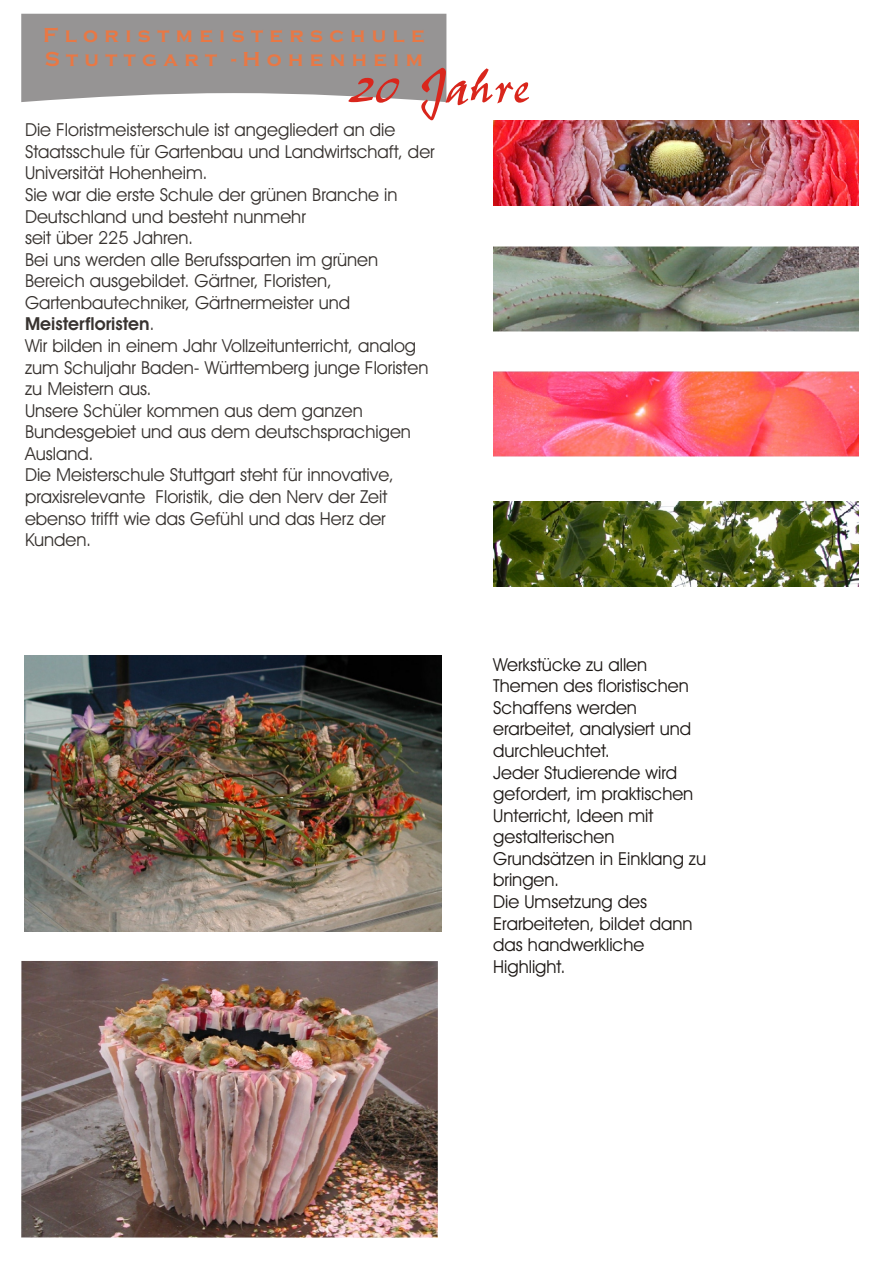
<style>
.page{position:relative;width:894px;height:1263px;background:#fff}
.page>*{position:absolute;margin:0;border:0;box-sizing:border-box;transform-origin:0 0}
.t1{font:60px "Pepita";color:#d9261c}
.t2{font:700 21px/23.4px "Copperplate Gothic";letter-spacing:.305em;color:#e87845}
.t3{font:18px/21.6px "Avant Garde Bk BT";color:#383330}
.t4{font:18px/21.6px "Avant Garde Bk BT";color:#1f1a17}
.s1{font-weight:700}
</style>
<div class="page">
<img style="left:24px;top:655px;width:417px;height:276px">
<img style="left:21px;top:961px;width:417px;height:277px">
<img style="left:493px;top:120px;width:366px;height:85px">
<img style="left:493px;top:247px;width:366px;height:85px">
<img style="left:493px;top:372px;width:366px;height:85px">
<img style="left:493px;top:501px;width:366px;height:85px">
<svg style="left:21px;top:14px;width:425px;height:88px;background:#9c9a9a"></svg>
<p class="t2" style="left:43px;top:24px;width:383px">Floristmeisterschule<br>Stuttgart -Hohenheim</p>
<h1 class="t1" style="left:347px;top:46px;width:184px">20 Jahre</h1>
<p class="t3" style="left:25px;top:121px;width:411px">Die Floristmeisterschule ist angegliedert an die Staatsschule für Gartenbau und Landwirtschaft, der Universität Hohenheim.<br>Sie war die erste Schule der grünen Branche in Deutschland und besteht nunmehr<br>seit über 225 Jahren.<br>Bei uns werden alle Berufssparten im grünen Bereich ausgebildet. Gärtner, Floristen, Gartenbautechniker, Gärtnermeister und <span class="s1">Meisterfloristen</span>.<br>Wir bilden in einem Jahr Vollzeitunterricht, analog zum Schuljahr Baden- Württemberg junge Floristen zu Meistern aus.<br>Unsere Schüler kommen aus dem ganzen Bundesgebiet und aus dem deutschsprachigen Ausland.<br>Die Meisterschule Stuttgart steht für innovative, praxisrelevante Floristik, die den Nerv der Zeit ebenso trifft wie das Gefühl und das Herz der Kunden.</p>
<p class="t4" style="left:493px;top:655px;width:215px">Werkstücke zu allen<br>Themen des floristischen<br>Schaffens werden erarbeitet, analysiert und durchleuchtet.<br>Jeder Studierende wird gefordert, im praktischen<br>Unterricht, Ideen mit gestalterischen<br>Grundsätzen in Einklang zu bringen.<br>Die Umsetzung des<br>Erarbeiteten, bildet dann das handwerkliche<br>Highlight.</p>
</div>
